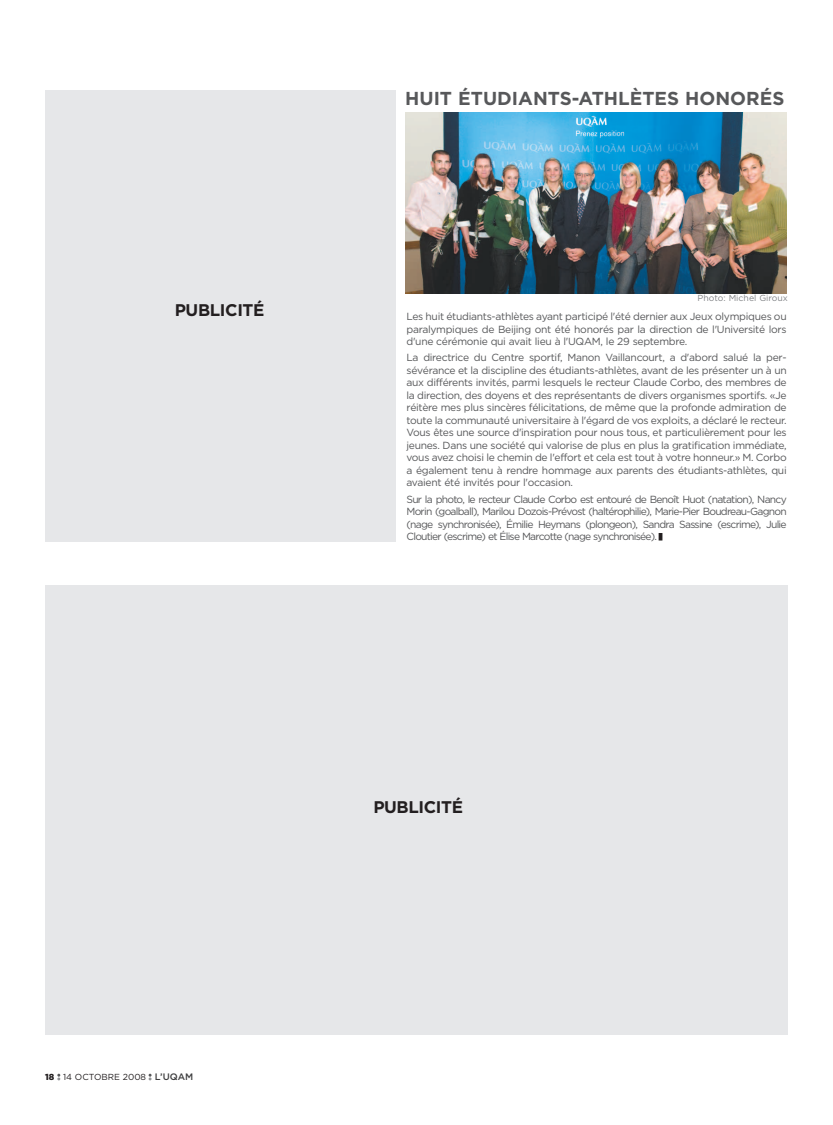
<style>
.page{position:relative;width:833px;height:1125px;background:#fff}
.page>*{position:absolute;margin:0;border:0;box-sizing:border-box;transform-origin:0 0}
.t1{font:700 18.75px "Gotham";color:#57585a}
.t2{font:700 16.88px "Gotham";letter-spacing:-.02em;color:#231f20}
.t3{font:10.25px/12.5px "Gotham";letter-spacing:-.03em;color:#57585a;text-align:justify}
.t4{font:8.75px "Gotham";color:#231f20}
.t5{font:8.75px "Gotham";color:#808285}
.s1{font-weight:900}
.s2{font-weight:500;font-size:9.38px;color:#3e3e3f}
</style>
<div class="page">
<svg style="left:57px;top:1074px;width:3px;height:6px"></svg>
<svg style="left:149px;top:1074px;width:2px;height:6px"></svg>
<div style="left:45px;top:585px;width:743px;height:450px;background:#e6e7e9"></div>
<div style="left:45px;top:90px;width:350px;height:451px;background:#e6e7e9"></div>
<img style="left:405px;top:113px;width:381px;height:180px">
<h2 class="t2" style="left:175px;top:304px;width:91px">PUBLICITÉ</h2>
<p class="t4" style="left:45px;top:1074px;width:150px"><span class="s1">18</span> 14 OCTOBRE 2008 <span class="s2">L’UQAM</span></p>
<h1 class="t1" style="left:405px;top:91px;width:380px">HUIT ÉTUDIANTS-ATHLÈTES HONORÉS</h1>
<p class="t5" style="left:697px;top:295px;width:92px">Photo: Michel Giroux</p>
<p class="t3" style="left:406px;top:311px;width:382px">Les huit étudiants-athlètes ayant participé l'été dernier aux Jeux olympiques ou paralympiques de Beijing ont été honorés par la direction de l'Université lors d'une cérémonie qui avait lieu à l'UQAM, le 29 septembre.</p>
<p class="t3" style="left:406px;top:352px;width:382px">La directrice du Centre sportif, Manon Vaillancourt, a d'abord salué la per&shy;sévérance et la discipline des étudiants-athlètes, avant de les présenter un à un aux différents invités, parmi lesquels le recteur Claude Corbo, des membres de la direction, des doyens et des représentants de divers organismes sportifs. «Je réitère mes plus sincères félicitations, de même que la profonde admiration de toute la communauté universitaire à l'égard de vos exploits, a déclaré le recteur.<br>Vous êtes une source d'inspiration pour nous tous, et particulièrement pour les jeunes. Dans une société qui valorise de plus en plus la gratification immédiate, vous avez choisi le chemin de l'effort et cela est tout à votre honneur.» M. Corbo a également tenu à rendre hommage aux parents des étudiants-athlètes, qui avaient été invités pour l'occasion.</p>
<p class="t3" style="left:406px;top:493px;width:382px">Sur la photo, le recteur Claude Corbo est entouré de Benoît Huot (natation), Nancy Morin (goalball), Marilou Dozois-Prévost (haltérophilie), Marie-Pier Boudreau-Gagnon (nage synchronisée), Émilie Heymans (plongeon), Sandra Sassine (escrime), Julie Cloutier (escrime) et Élise Marcotte (nage synchronisée).</p>
<h2 class="t2" style="left:373px;top:801px;width:91px">PUBLICITÉ</h2>
</div>
